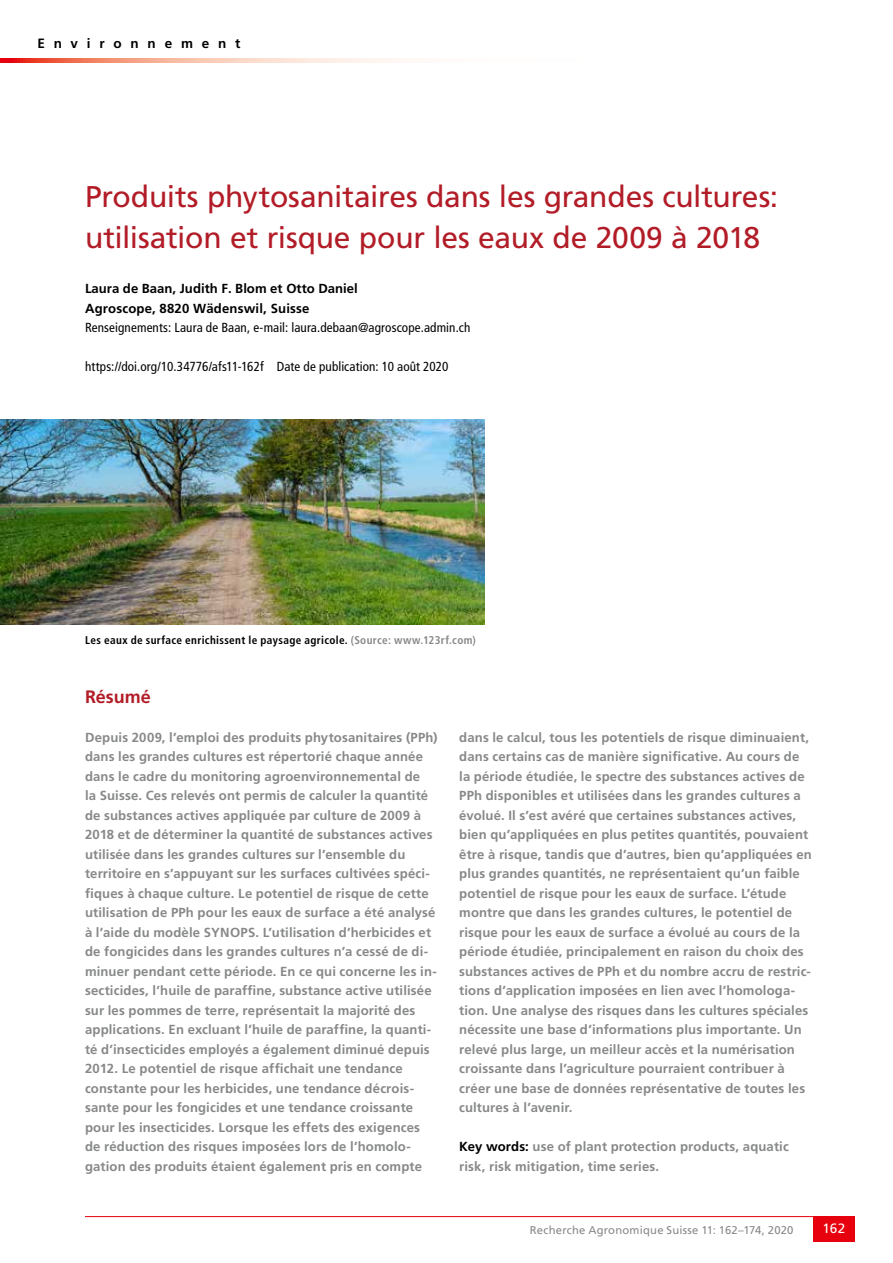
<style>
.page{position:relative;width:893px;height:1263px;background:#fff}
.page>*{position:absolute;margin:0;border:0;box-sizing:border-box;transform-origin:0 0}
.t1{font:30px/40.5px "Frutiger LT Std";letter-spacing:-.01em;color:#b21c27}
.t2{font:700 18px "Frutiger LT Std";letter-spacing:-.005em;color:#b21c27}
.t3{font:700 13.5px "Frutiger LT Std";letter-spacing:.655em;color:#000}
.t4{font:13.5px "Frutiger LT Std";color:#fff}
.t5{font:700 13.2px/19.5px "Frutiger LT Std";letter-spacing:.01em;color:#878988}
.t6{font:condensed 13.2px "Frutiger LT Std";letter-spacing:.01em;color:#000}
.t7{font:700 13.2px/19.5px "Frutiger LT Std";color:#000}
.t8{font:700 condensed 11.25px "Frutiger LT Std";letter-spacing:.03em;color:#000}
.t9{font:11.25px "Frutiger LT Std";letter-spacing:.02em;color:#878988}
.s1{color:#878988}
.s2{color:#000}
</style>
<div class="page">
<svg style="left:0;top:58px;width:403px;height:5px;background:#f6b09e"></svg>
<hr style="left:85px;top:1216px;width:770px;height:1px;background:#e7000e">
<div style="left:813px;top:1216px;width:42px;height:26px;background:#e7000e"></div>
<img style="left:0;top:419px;width:485px;height:206px">
<p class="t3" style="left:37px;top:36px;width:205px">Environnement</p>
<h1 class="t1" style="left:85px;top:177px;width:695px">Produits phytosanitaires dans les grandes cultures: utilisation et risque pour les eaux de 2009 à 2018</h1>
<p class="t7" style="left:85px;top:279px;width:274px">Laura de Baan, Judith F. Blom et Otto Daniel<br>Agroscope, 8820 Wädenswil, Suisse</p>
<p class="t6" style="left:85px;top:320px;width:387px">Renseignements: Laura de Baan, e-mail: laura.debaan@agroscope.admin.ch</p>
<p class="t6" style="left:85px;top:359px;width:365px">https://doi.org/10.34776/afs11-162f Date de publication: 10 août 2020</p>
<p class="t8" style="left:85px;top:634px;width:392px">Les eaux de surface enrichissent le paysage agricole. <span class="s1">(Source: www.123rf.com)</span></p>
<h2 class="t2" style="left:85px;top:686px;width:67px">Résumé</h2>
<p class="t5" style="left:85px;top:727px;width:354px">Depuis 2009, l’emploi des produits phytosanitaires (PPh) dans les grandes cultures est répertorié chaque année dans le cadre du monitoring agroenvironnemental de<br>la Suisse. Ces relevés ont permis de calculer la quantité de substances actives appliquée par culture de 2009 à 2018 et de déterminer la quantité de substances actives utilisée dans les grandes cultures sur l’ensemble du territoire en s’appuyant sur les surfaces cultivées spéci&shy;fiques à chaque culture. Le potentiel de risque de cette utilisation de PPh pour les eaux de surface a été analysé à l’aide du modèle SYNOPS. L’utilisation d’herbicides et de fongicides dans les grandes cultures n’a cessé de di&shy;minuer pendant cette période. En ce qui concerne les in&shy;secticides, l’huile de paraffine, substance active utilisée sur les pommes de terre, représentait la majorité des applications. En excluant l’huile de paraffine, la quanti&shy;té d’insecticides employés a également diminué depuis 2012. Le potentiel de risque affichait une tendance constante pour les herbicides, une tendance décrois&shy;sante pour les fongicides et une tendance croissante pour les insecticides. Lorsque les effets des exigences de réduction des risques imposées lors de l’homolo&shy;gation des produits étaient également pris en compte</p>
<p class="t5" style="left:459px;top:727px;width:354px">dans le calcul, tous les potentiels de risque diminuaient, dans certains cas de manière significative. Au cours de la période étudiée, le spectre des substances actives de PPh disponibles et utilisées dans les grandes cultures a évolué. Il s’est avéré que certaines substances actives, bien qu’appliquées en plus petites quantités, pouvaient être à risque, tandis que d’autres, bien qu’appliquées en plus grandes quantités, ne représentaient qu’un faible potentiel de risque pour les eaux de surface. L’étude montre que dans les grandes cultures, le potentiel de risque pour les eaux de surface a évolué au cours de la période étudiée, principalement en raison du choix des substances actives de PPh et du nombre accru de restric&shy;tions d’application imposées en lien avec l’homologa&shy;tion. Une analyse des risques dans les cultures spéciales nécessite une base d’informations plus importante. Un relevé plus large, un meilleur accès et la numérisation croissante dans l’agriculture pourraient contribuer à créer une base de données représentative de toutes les cultures à l’avenir.</p>
<p class="t5" style="left:459px;top:1137px;width:331px"><span class="s2">Key words:</span> use of plant protection products, aquatic risk, risk mitigation, time series.</p>
<p class="t9" style="left:530px;top:1223px;width:265px">Recherche Agronomique Suisse 11: 162–174, 2020</p>
<p class="t4" style="left:823px;top:1221px;width:24px">162</p>
</div>
